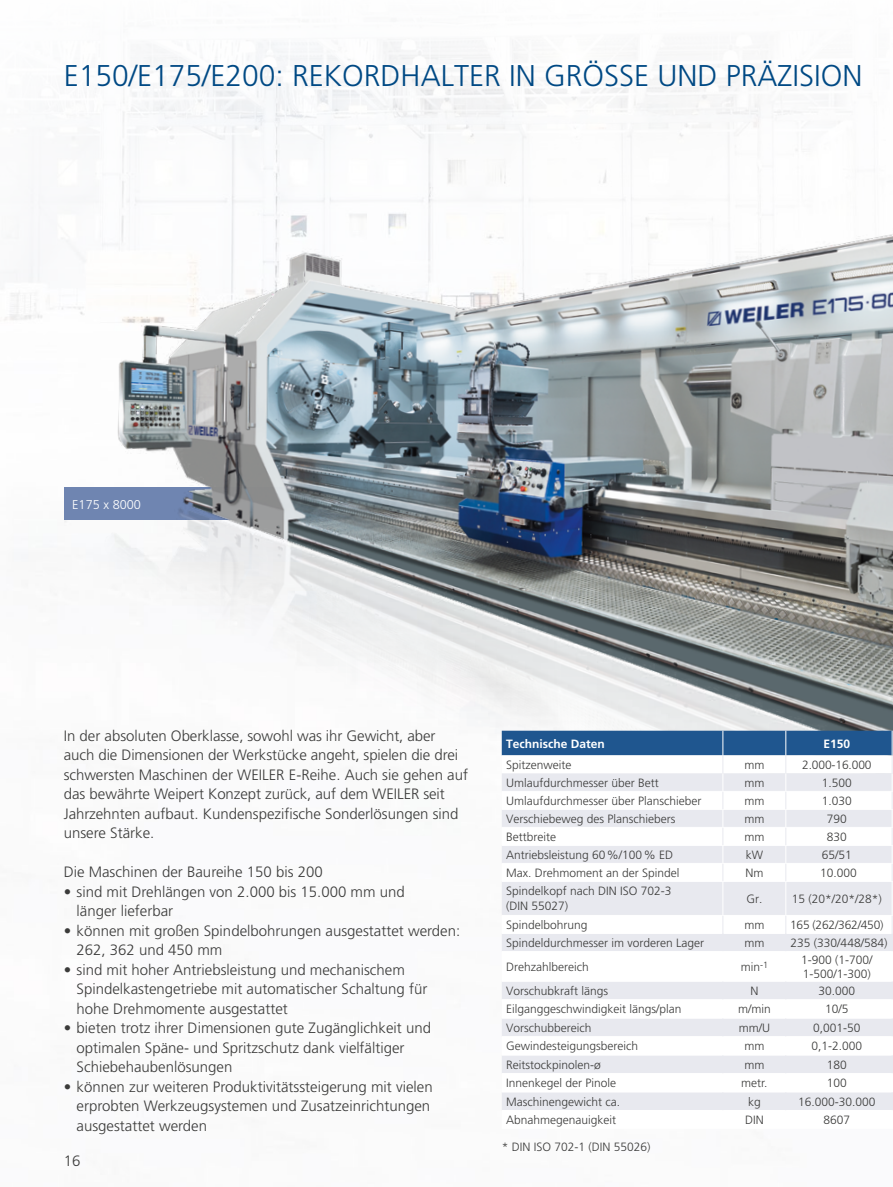
<style>
.page{position:relative;width:893px;height:1187px;background:#fff}
.page>*{position:absolute;margin:0;border:0;box-sizing:border-box;transform-origin:0 0}
.t1{font:300 30px "Frutiger LT Pro";color:#004984}
.t2{font:300 15px/19.5px "Frutiger LT Pro";color:#3b3b3a}
.t3{font:300 12.75px "Frutiger LT Pro";color:#fff}
.t4{font:300 12px/15px "Frutiger LT Pro";color:#3b3b3a}
.t5{font:700 12px "Frutiger LT Pro";color:#fff}
</style>
<div class="page">
<div style="left:64px;top:487px;width:382px;height:32px;background:#6f85b1"></div>
<img style="left:86px;top:87px;width:807px;height:826px">
<svg style="left:502px;top:882px;width:390px;height:69px;fill:#e8e9ef"></svg>
<svg style="left:502px;top:982px;width:390px;height:127px;fill:#e8e9ef"></svg>
<hr style="left:722px;top:881px;width:1px;height:34px;background:#fff">
<hr style="left:785px;top:881px;width:1px;height:34px;background:#fff">
<hr style="left:892px;top:881px;width:1px;height:34px;background:#fff">
<hr style="left:502px;top:915px;width:221px;height:1px;background:#fff">
<hr style="left:723px;top:915px;width:63px;height:1px;background:#fff">
<hr style="left:786px;top:915px;width:106px;height:1px;background:#fff">
<hr style="left:502px;top:933px;width:220px;height:1px;background:#fff">
<hr style="left:723px;top:933px;width:62px;height:1px;background:#fff">
<hr style="left:786px;top:933px;width:106px;height:1px;background:#fff">
<hr style="left:502px;top:999px;width:221px;height:1px;background:#fff">
<hr style="left:723px;top:999px;width:63px;height:1px;background:#fff">
<hr style="left:786px;top:999px;width:106px;height:1px;background:#fff">
<hr style="left:502px;top:1017px;width:221px;height:1px;background:#fff">
<hr style="left:723px;top:1017px;width:63px;height:1px;background:#fff">
<hr style="left:786px;top:1017px;width:106px;height:1px;background:#fff">
<hr style="left:502px;top:1036px;width:221px;height:1px;background:#fff">
<hr style="left:723px;top:1036px;width:63px;height:1px;background:#fff">
<hr style="left:786px;top:1036px;width:106px;height:1px;background:#fff">
<hr style="left:502px;top:1054px;width:221px;height:1px;background:#fff">
<hr style="left:723px;top:1054px;width:63px;height:1px;background:#fff">
<hr style="left:786px;top:1054px;width:106px;height:1px;background:#fff">
<hr style="left:502px;top:1073px;width:221px;height:1px;background:#fff">
<hr style="left:723px;top:1073px;width:63px;height:1px;background:#fff">
<hr style="left:786px;top:1073px;width:106px;height:1px;background:#fff">
<hr style="left:502px;top:1091px;width:221px;height:1px;background:#fff">
<hr style="left:723px;top:1091px;width:63px;height:1px;background:#fff">
<hr style="left:786px;top:1091px;width:106px;height:1px;background:#fff">
<svg style="left:502px;top:730px;width:391px;height:152px"></svg>
<svg style="left:722px;top:916px;width:1px;height:194px"></svg>
<svg style="left:785px;top:916px;width:1px;height:194px"></svg>
<svg style="left:892px;top:916px;width:1px;height:194px"></svg>
<h1 class="t1" style="left:64px;top:58px;width:800px">E150/E175/E200: REKORDHALTER IN GRÖSSE UND PRÄZISION</h1>
<p class="t3" style="left:72px;top:496px;width:70px">E175 x 8000</p>
<p class="t2" style="left:64px;top:725px;width:406px">In der absoluten Oberklasse, sowohl was ihr Gewicht, aber auch die Dimensionen der Werkstücke angeht, spielen die drei schwersten Maschinen der WEILER E-Reihe. Auch sie gehen auf das bewährte Weipert Konzept zurück, auf dem WEILER seit Jahrzehnten aufbaut. Kundenspezifische Sonderlösungen sind unsere Stärke.</p>
<p class="t2" style="left:64px;top:862px;width:260px">Die Maschinen der Baureihe 150 bis 200</p>
<p class="t2" style="left:77px;top:881px;width:330px;text-indent:-13px">• sind mit Drehlängen von 2.000 bis 15.000 mm und länger lieferbar</p>
<p class="t2" style="left:77px;top:920px;width:385px;text-indent:-13px">• können mit großen Spindelbohrungen ausgestattet werden:<br>262, 362 und 450 mm</p>
<p class="t2" style="left:77px;top:959px;width:352px;text-indent:-13px">• sind mit hoher Antriebsleistung und mechanischem<br>Spindelkastengetriebe mit automatischer Schaltung für hohe Drehmomente ausgestattet</p>
<p class="t2" style="left:77px;top:1018px;width:356px;text-indent:-13px">• bieten trotz ihrer Dimensionen gute Zugänglichkeit und optimalen Späne- und Spritzschutz dank vielfältiger<br>Schiebehaubenlösungen</p>
<p class="t2" style="left:77px;top:1076px;width:358px;text-indent:-13px">• können zur weiteren Produktivitätssteigerung mit vielen erprobten Werkzeugsystemen und Zusatzeinrichtungen ausgestattet werden</p>
<p class="t2" style="left:64px;top:1151px;width:18px">16</p>
<p class="t5" style="left:506px;top:736px;width:100px">Technische Daten</p>
<p class="t5" style="left:823px;top:736px;width:28px">E150</p>
<p class="t4" style="left:506px;top:757px;width:67px">Spitzenweite</p>
<p class="t4" style="left:744px;top:757px;width:21px">mm</p>
<p class="t4" style="left:802px;top:757px;width:71px">2.000-16.000</p>
<p class="t4" style="left:506px;top:775px;width:154px">Umlaufdurchmesser über Bett</p>
<p class="t4" style="left:744px;top:775px;width:21px">mm</p>
<p class="t4" style="left:822px;top:775px;width:32px">1.500</p>
<p class="t4" style="left:506px;top:793px;width:197px">Umlaufdurchmesser über Planschieber</p>
<p class="t4" style="left:744px;top:793px;width:21px">mm</p>
<p class="t4" style="left:822px;top:793px;width:32px">1.030</p>
<p class="t4" style="left:506px;top:811px;width:171px">Verschiebeweg des Planschiebers</p>
<p class="t4" style="left:744px;top:811px;width:21px">mm</p>
<p class="t4" style="left:827px;top:811px;width:22px">790</p>
<p class="t4" style="left:506px;top:829px;width:51px">Bettbreite</p>
<p class="t4" style="left:744px;top:829px;width:21px">mm</p>
<p class="t4" style="left:827px;top:829px;width:22px">830</p>
<p class="t4" style="left:506px;top:847px;width:169px">Antriebsleistung 60%/100% ED</p>
<p class="t4" style="left:746px;top:847px;width:19px">kW</p>
<p class="t4" style="left:822px;top:847px;width:32px">65/51</p>
<p class="t4" style="left:506px;top:865px;width:175px">Max. Drehmoment an der Spindel</p>
<p class="t4" style="left:745px;top:865px;width:19px">Nm</p>
<p class="t4" style="left:820px;top:865px;width:38px">10.000</p>
<p class="t4" style="left:506px;top:883px;width:167px">Spindelkopf nach DIN ISO 702-3 (DIN 55027)</p>
<p class="t4" style="left:746px;top:891px;width:17px">Gr.</p>
<p class="t4" style="left:792px;top:891px;width:92px">15 (20*/20*/28*)</p>
<p class="t4" style="left:506px;top:917px;width:83px">Spindelbohrung</p>
<p class="t4" style="left:744px;top:917px;width:21px">mm</p>
<p class="t4" style="left:790px;top:917px;width:95px">165 (262/362/450)</p>
<p class="t4" style="left:506px;top:935px;width:200px">Spindeldurchmesser im vorderen Lager</p>
<p class="t4" style="left:744px;top:935px;width:21px">mm</p>
<p class="t4" style="left:791px;top:935px;width:98px">235 (330/448/584)</p>
<p class="t4" style="left:506px;top:959px;width:84px">Drehzahlbereich</p>
<p class="t4" style="left:741px;top:959px;width:29px">min<sup>-1</sup></p>
<p class="t4" style="left:801px;top:952px;width:73px;line-height:14.4px">1-900 (1-700/<br>1-500/1-300)</p>
<p class="t4" style="left:506px;top:983px;width:104px">Vorschubkraft längs</p>
<p class="t4" style="left:750px;top:983px;width:10px">N</p>
<p class="t4" style="left:818px;top:983px;width:38px">30.000</p>
<p class="t4" style="left:506px;top:1001px;width:177px">Eilganggeschwindigkeit längs/plan</p>
<p class="t4" style="left:738px;top:1001px;width:34px">m/min</p>
<p class="t4" style="left:825px;top:1001px;width:25px">10/5</p>
<p class="t4" style="left:506px;top:1020px;width:87px">Vorschubbereich</p>
<p class="t4" style="left:739px;top:1020px;width:33px">mm/U</p>
<p class="t4" style="left:813px;top:1020px;width:49px">0,001-50</p>
<p class="t4" style="left:506px;top:1038px;width:134px">Gewindesteigungsbereich</p>
<p class="t4" style="left:744px;top:1038px;width:21px">mm</p>
<p class="t4" style="left:811px;top:1038px;width:52px">0,1-2.000</p>
<p class="t4" style="left:506px;top:1057px;width:96px">Reitstockpinolen-ø</p>
<p class="t4" style="left:744px;top:1057px;width:21px">mm</p>
<p class="t4" style="left:827px;top:1057px;width:22px">180</p>
<p class="t4" style="left:506px;top:1075px;width:112px">Innenkegel der Pinole</p>
<p class="t4" style="left:741px;top:1075px;width:28px">metr.</p>
<p class="t4" style="left:827px;top:1075px;width:22px">100</p>
<p class="t4" style="left:506px;top:1094px;width:116px">Maschinengewicht ca.</p>
<p class="t4" style="left:748px;top:1094px;width:14px">kg</p>
<p class="t4" style="left:798px;top:1094px;width:79px">16.000-30.000</p>
<p class="t4" style="left:506px;top:1112px;width:112px">Abnahmegenauigkeit</p>
<p class="t4" style="left:745px;top:1112px;width:20px">DIN</p>
<p class="t4" style="left:823px;top:1112px;width:28px">8607</p>
<p class="t4" style="left:502px;top:1139px;width:150px">* DIN ISO 702-1 (DIN 55026)</p>
</div>
